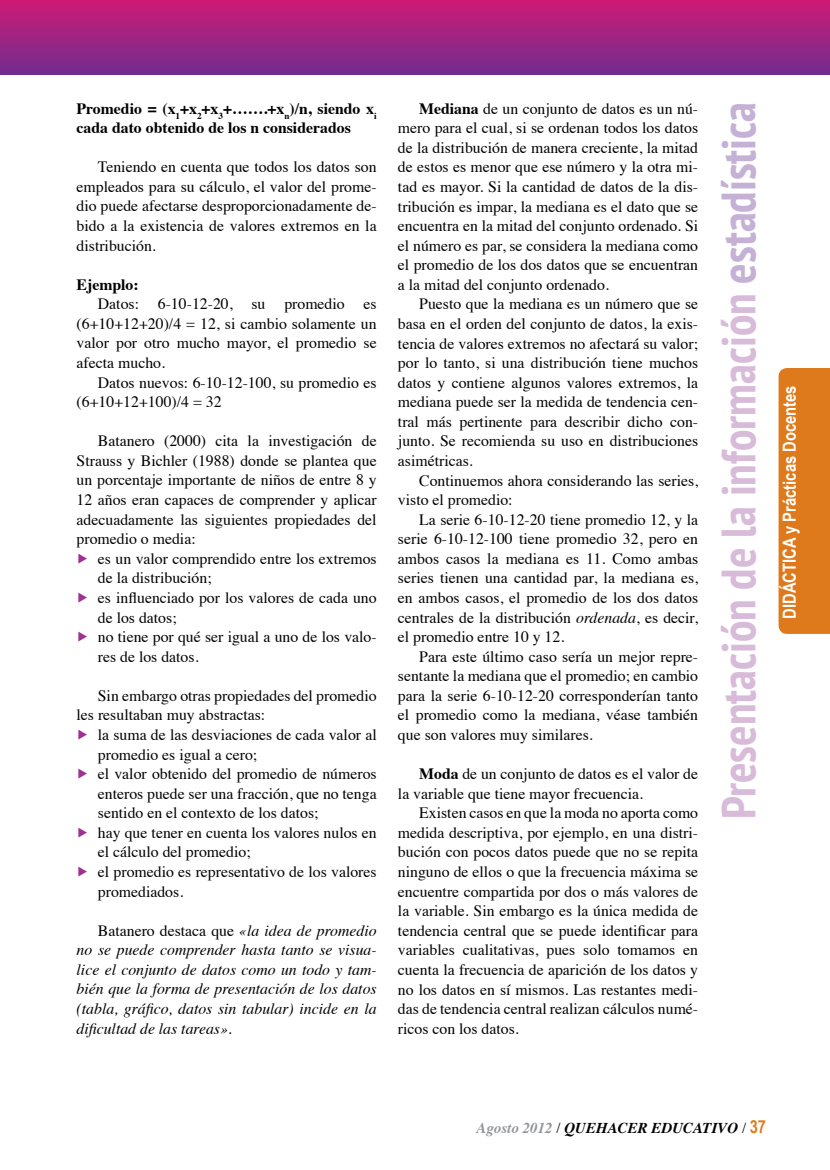
<style>
.page{position:relative;width:830px;height:1170px;background:#fff}
.page>*{position:absolute;margin:0;border:0;box-sizing:border-box;transform-origin:0 0}
.t1{font:700 condensed 48px "PT Sans";color:#d8bad9}
.t2{font:700 18px "Arial Narrow";color:#fff}
.t3{font:15.75px/19.5px "Times";color:#000;text-align:justify}
.t4{font:italic 15.75px/19.5px "Times";color:#000;text-align:justify}
.t5{font:700 15.75px/19.5px "Times";color:#000}
.t6{font:italic 700 15px "Times";color:#000}
.s1{color:#9d3293}
.s2{font-style:normal}
.s3{font-weight:700}
.s4{font-style:italic}
.s5{color:#c5b1d6}
.s6{color:#939598}
.s7{font-weight:400;font-style:normal}
.s8{font-family:"Arial Narrow";font-style:normal;font-size:18px;color:#df7a1c}
</style>
<div class="page">
<div style="left:778px;top:368px;width:51px;height:266px;background:#df7a1c"></div>
<div style="left:0;top:0;width:829px;height:74px;background:linear-gradient(to bottom,#cf1a75,#732d8f)"></div>
<p class="t5" style="left:77px;top:97px;width:301px">Promedio = (x<sub>1</sub>+x<sub>2</sub>+x<sub>3</sub>+…….+x<sub>n</sub>)/n, siendo x<sub>i </sub>cada dato obtenido de los n considerados</p>
<p class="t3" style="left:77px;top:156px;width:301px;text-indent:21px">Teniendo en cuenta que todos los datos son empleados para su cálculo, el valor del prome&shy;dio puede afectarse desproporcionadamente de&shy;bido a la existencia de valores extremos en la distribución.</p>
<p class="t5" style="left:77px;top:273px;width:64px">Ejemplo:</p>
<p class="t3" style="left:77px;top:293px;width:301px;text-indent:21px">Datos: 6-10-12-20, su promedio es (6+10+12+20)/4 = 12, si cambio solamente un valor por otro mucho mayor, el promedio se afecta mucho.</p>
<p class="t3" style="left:77px;top:371px;width:301px;text-indent:21px">Datos nuevos: 6-10-12-100, su promedio es (6+10+12+100)/4 = 32</p>
<p class="t3" style="left:98px;top:430px;width:280px">Batanero (2000) cita la investigación de</p>
<p class="t3" style="left:77px;top:449px;width:301px">Strauss y Bichler (1988) donde se plantea que</p>
<p class="t3" style="left:77px;top:469px;width:301px">un porcentaje importante de niños de entre 8 y</p>
<p class="t3" style="left:77px;top:488px;width:301px">12 años eran capaces de comprender y aplicar</p>
<p class="t3" style="left:77px;top:508px;width:301px">adecuadamente las siguientes propiedades del</p>
<p class="t3" style="left:77px;top:527px;width:120px">promedio o media:</p>
<p class="t3" style="left:77px;top:547px;width:301px"><span class="s1">▶</span> es un valor comprendido entre los extremos</p>
<p class="t3" style="left:98px;top:567px;width:115px">de la distribución;</p>
<p class="t3" style="left:77px;top:586px;width:301px"><span class="s1">▶</span> es influenciado por los valores de cada uno</p>
<p class="t3" style="left:98px;top:606px;width:80px">de los datos;</p>
<p class="t3" style="left:77px;top:625px;width:301px"><span class="s1">▶</span> no tiene por qué ser igual a uno de los valo-</p>
<p class="t3" style="left:98px;top:645px;width:102px">res de los datos.</p>
<p class="t3" style="left:98px;top:684px;width:280px">Sin embargo otras propiedades del promedio</p>
<p class="t3" style="left:77px;top:704px;width:190px">les resultaban muy abstractas:</p>
<p class="t3" style="left:77px;top:723px;width:301px"><span class="s1">▶</span> la suma de las desviaciones de cada valor al</p>
<p class="t3" style="left:98px;top:743px;width:161px">promedio es igual a cero;</p>
<p class="t3" style="left:77px;top:762px;width:301px"><span class="s1">▶</span> el valor obtenido del promedio de números</p>
<p class="t3" style="left:98px;top:782px;width:280px">enteros puede ser una fracción, que no tenga</p>
<p class="t3" style="left:98px;top:801px;width:222px">sentido en el contexto de los datos;</p>
<p class="t3" style="left:77px;top:821px;width:301px"><span class="s1">▶</span> hay que tener en cuenta los valores nulos en</p>
<p class="t3" style="left:98px;top:840px;width:154px">el cálculo del promedio;</p>
<p class="t3" style="left:77px;top:860px;width:301px"><span class="s1">▶</span> el promedio es representativo de los valores</p>
<p class="t3" style="left:98px;top:880px;width:87px">promediados.</p>
<p class="t4" style="left:77px;top:919px;width:301px;text-indent:21px"><span class="s2">Batanero destaca que</span> «la idea de promedio no se puede comprender hasta tanto se visua&shy;lice el conjunto de datos como un todo y tam&shy;bién que la forma de presentación de los datos (tabla, gráfico, datos sin tabular) incide en la dificultad de las tareas»<span class="s2">.</span></p>
<p class="t3" style="left:398px;top:97px;width:301px;text-indent:21px"><span class="s3">Mediana</span> de un conjunto de datos es un nú&shy;mero para el cual, si se ordenan todos los datos de la distribución de manera creciente, la mitad de estos es menor que ese número y la otra mi&shy;tad es mayor. Si la cantidad de datos de la dis&shy;tribución es impar, la mediana es el dato que se encuentra en la mitad del conjunto ordenado. Si el número es par, se considera la mediana como el promedio de los dos datos que se encuentran a la mitad del conjunto ordenado.</p>
<p class="t3" style="left:398px;top:293px;width:301px;text-indent:21px">Puesto que la mediana es un número que se basa en el orden del conjunto de datos, la exis&shy;tencia de valores extremos no afectará su valor; por lo tanto, si una distribución tiene muchos datos y contiene algunos valores extremos, la mediana puede ser la medida de tendencia cen&shy;tral más pertinente para describir dicho con&shy;junto. Se recomienda su uso en distribuciones asimétricas.</p>
<p class="t3" style="left:398px;top:469px;width:301px;text-indent:21px">Continuemos ahora considerando las series, visto el promedio:</p>
<p class="t3" style="left:398px;top:508px;width:301px;text-indent:21px">La serie 6-10-12-20 tiene promedio 12, y la serie 6-10-12-100 tiene promedio 32, pero en ambos casos la mediana es 11. Como ambas series tienen una cantidad par, la mediana es, en ambos casos, el promedio de los dos datos centrales de la distribución <span class="s4">ordenada</span>, es decir, el promedio entre 10 y 12.</p>
<p class="t3" style="left:398px;top:645px;width:301px;text-indent:21px">Para este último caso sería un mejor repre&shy;sentante la mediana que el promedio; en cambio para la serie 6-10-12-20 corresponderían tanto el promedio como la mediana, véase también que son valores muy similares.</p>
<p class="t3" style="left:398px;top:762px;width:301px;text-indent:21px"><span class="s3">Moda</span> de un conjunto de datos es el valor de la variable que tiene mayor frecuencia.</p>
<p class="t3" style="left:398px;top:801px;width:301px;text-indent:21px">Existen casos en que la moda no aporta como medida descriptiva, por ejemplo, en una distri&shy;bución con pocos datos puede que no se repita ninguno de ellos o que la frecuencia máxima se encuentre compartida por dos o más valores de la variable. Sin embargo es la única medida de tendencia central que se puede identificar para variables cualitativas, pues solo tomamos en cuenta la frecuencia de aparición de los datos y no los datos en sí mismos. Las restantes medi&shy;das de tendencia central realizan cálculos numé&shy;ricos con los datos.</p>
<h1 class="t1" style="left:706px;top:819px;width:718px;rotate:-90deg">Presentación de la información <span class="s5">estadística</span></h1>
<p class="t2" style="left:775px;top:618px;width:235px;rotate:-90deg">DIDÁCTICA y Prácticas Docentes</p>
<p class="t6" style="left:476px;top:1113px;width:291px"><span class="s6">Agosto 2012</span> <span class="s7">/</span> QUEHACER EDUCATIVO <span class="s7">/</span> <span class="s8">37</span></p>
</div>
